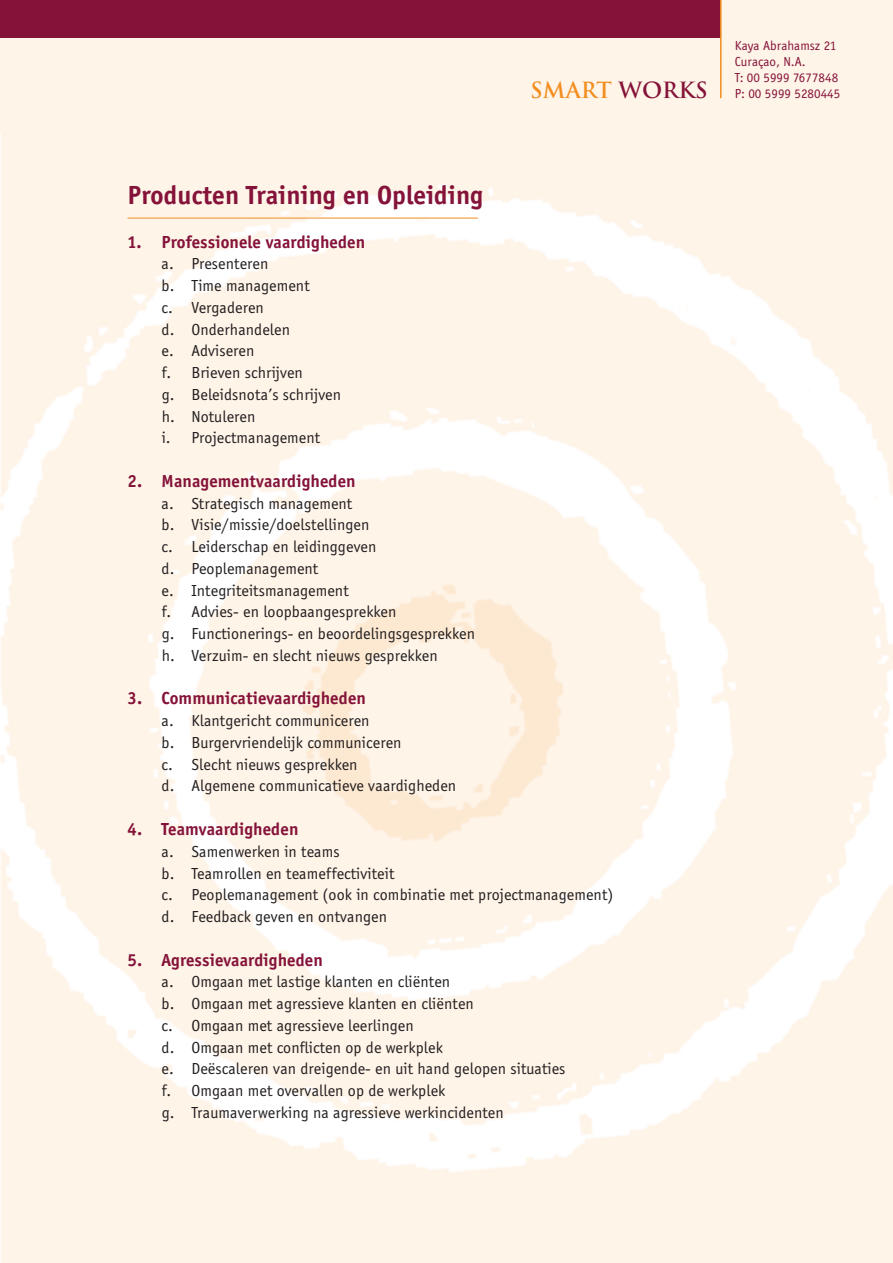
<style>
.page{position:relative;width:893px;height:1263px;background:#fff}
.page>*{position:absolute;margin:0;border:0;box-sizing:border-box;transform-origin:0 0}
.t1{font:700 27px "Officina Sans";letter-spacing:.005em;color:#851339}
.t2{font:700 21.75px "Trajan";color:#f28e1f}
.t3{font:700 18px "Officina Sans";letter-spacing:.005em;color:#851339}
.t4{font:16.5px/21.8px "Officina Sans";letter-spacing:.005em;color:#231f20}
.t5{font:13.5px/16.2px "Officina Sans";color:#851339}
.s1{color:#851339}
</style>
<div class="page">
<img style="left:0;top:0;width:893px;height:1263px">
<div style="left:0;top:0;width:721px;height:37px;background:#851339"></div>
<hr style="left:720px;top:0;width:2px;height:98px;background:#f28e1f">
<hr style="left:128px;top:218px;width:350px;height:1px;background:#f28e1f">
<h2 class="t2" style="left:530px;top:77px;width:179px">SMART <span class="s1">WORKS</span></h2>
<p class="t5" style="left:735px;top:37px;width:107px">Kaya Abrahamsz 21<br>Curaçao, N.A.<br>T: 00 5999 7677848<br>P: 00 5999 5280445</p>
<h1 class="t1" style="left:128px;top:179px;width:357px">Producten Training en Opleiding</h1>
<p class="t3" style="left:128px;top:231px;width:239px">1. Professionele vaardigheden</p>
<p class="t4" style="left:162px;top:253px;width:181px">a. Presenteren<br>b. Time management<br>c. Vergaderen<br>d. Onderhandelen<br>e. Adviseren<br>f. Brieven schrijven<br>g. Beleidsnota’s schrijven h. Notuleren<br>i. Projectmanagement</p>
<p class="t3" style="left:128px;top:470px;width:230px">2. Managementvaardigheden</p>
<p class="t4" style="left:162px;top:492px;width:315px">a. Strategisch management<br>b. Visie/missie/doelstellingen<br>c. Leiderschap en leidinggeven<br>d. Peoplemanagement<br>e. Integriteitsmanagement<br>f. Advies- en loopbaangesprekken<br>g. Functionerings- en beoordelingsgesprekken h. Verzuim- en slecht nieuws gesprekken</p>
<p class="t3" style="left:128px;top:688px;width:240px">3. Communicatievaardigheden</p>
<p class="t4" style="left:162px;top:710px;width:296px">a. Klantgericht communiceren<br>b. Burgervriendelijk communiceren<br>c. Slecht nieuws gesprekken<br>d. Algemene communicatieve vaardigheden</p>
<p class="t3" style="left:128px;top:818px;width:172px">4. Teamvaardigheden</p>
<p class="t4" style="left:162px;top:840px;width:453px">a. Samenwerken in teams<br>b. Teamrollen en teameffectiviteit<br>c. Peoplemanagement (ook in combinatie met projectmanagement) d. Feedback geven en ontvangen</p>
<p class="t3" style="left:128px;top:949px;width:197px">5. Agressievaardigheden</p>
<p class="t4" style="left:162px;top:971px;width:405px">a. Omgaan met lastige klanten en cliënten<br>b. Omgaan met agressieve klanten en cliënten<br>c. Omgaan met agressieve leerlingen<br>d. Omgaan met conflicten op de werkplek<br>e. Deëscaleren van dreigende- en uit hand gelopen situaties f. Omgaan met overvallen op de werkplek<br>g. Traumaverwerking na agressieve werkincidenten</p>
</div>
